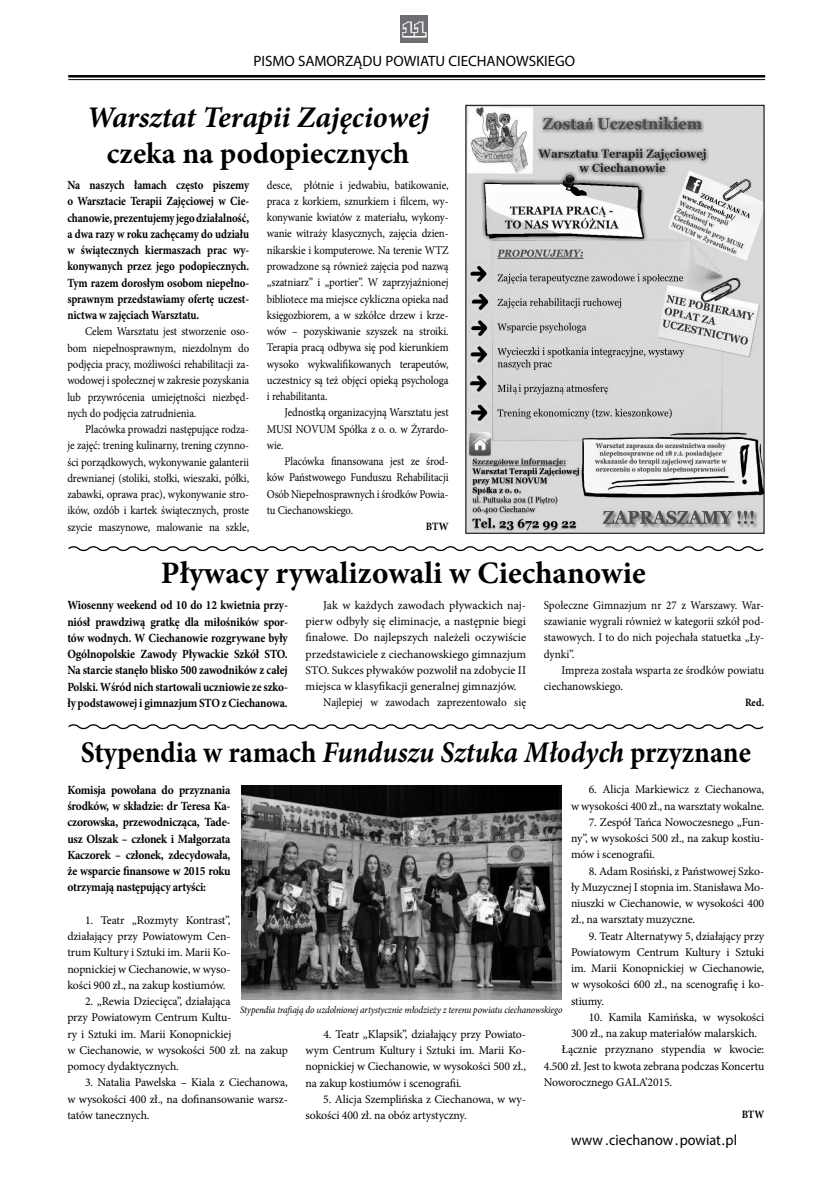
<style>
.page{position:relative;width:837px;height:1184px;background:#fff}
.page>*{position:absolute;margin:0;border:0;box-sizing:border-box;transform-origin:0 0}
.t1{font:700 31.25px "Minion Pro";color:#000}
.t2{font:700 30px "Minion Pro";color:#000;scale:.93 1}
.t3{font:italic 700 30px "Minion Pro";letter-spacing:-.005em;color:#000}
.t4{font:700 30px "Minion Pro";color:#000}
.t5{font:800 20px "Franklin Gothic";color:#6d6e71}
.t6{font:15px "Myriad Pro";color:#000}
.t7{font:15px "Myriad Pro";color:#000;scale:.95 1}
.t8{font:700 12.5px/16.2px "Minion Pro";letter-spacing:-.015em;color:#000;text-align:justify;scale:.87 1}
.t9{font:700 12.5px/16.2px "Minion Pro";letter-spacing:-.015em;color:#000;text-align:justify;scale:.9 1}
.t10{font:700 12.5px/16.2px "Minion Pro";letter-spacing:-.015em;color:#000;text-align:justify;scale:.92 1}
.t11{font:11.88px/16.2px "Minion Pro";letter-spacing:-.01em;color:#000;text-align:justify}
.t12{font:11.88px/16.2px "Minion Pro";letter-spacing:-.01em;color:#000;text-align:justify;scale:.91 1}
.t13{font:11.88px/16.2px "Minion Pro";letter-spacing:-.01em;color:#000;text-align:justify;scale:.9 1}
.t14{font:11.88px/16.2px "Minion Pro";letter-spacing:-.01em;color:#000;text-align:justify;scale:.94 1}
.t15{font:11.88px/16.2px "Minion Pro";letter-spacing:-.01em;color:#000;scale:.96 1}
.t16{font:700 11.25px "Minion Pro";color:#000;scale:.9 1}
.t17{font:italic 10px "Minion Pro";letter-spacing:-.015em;color:#000;scale:.93 1}
.s1{font-style:italic}
</style>
<div class="page">
<div style="left:400px;top:16px;width:27px;height:27px;background:#6d6e71"></div>
<hr style="left:68px;top:75px;width:696px;height:2px;background:#000">
<hr style="left:68px;top:79px;width:696px;height:1px;background:#000">
<svg style="left:402px;top:21px;width:25px;height:17px"></svg>
<img style="left:467px;top:107px;width:295px;height:424px">
<img style="left:241px;top:785px;width:320px;height:214px">
<svg style="left:68px;top:724px;width:696px;height:6px"></svg>
<svg style="left:68px;top:546px;width:696px;height:6px"></svg>
<h3 class="t5" style="left:402px;top:17px;width:25px">11</h3>
<p class="t6" style="left:253px;top:51px;width:323px">PISMO SAMORZĄDU POWIATU CIECHANOWSKIEGO</p>
<h2 class="t3" style="left:86px;top:96px;width:344px">Warsztat Terapii Zajęciowej</h2>
<h2 class="t4" style="left:107px;top:132px;width:304px">czeka na podopiecznych</h2>
<p class="t8" style="left:67px;top:177px;width:210px">Na naszych łamach często piszemy o Warsztacie Terapii Zajęciowej w Cie&shy;chanowie, prezentujemy jego działalność, a dwa razy w roku zachęcamy do udziału w świątecznych kiermaszach prac wy&shy;konywanych przez jego podopiecznych.<br>Tym razem dorosłym osobom niepełno&shy;sprawnym przedstawiamy ofertę uczest&shy;nictwa w zajęciach Warsztatu.</p>
<p class="t13" style="left:67px;top:323px;width:203px;text-indent:18px">Celem Warsztatu jest stworzenie oso&shy;bom niepełnosprawnym, niezdolnym do podjęcia pracy, możliwości rehabilitacji za&shy;wodowej i społecznej w zakresie pozyskania lub przywrócenia umiejętności niezbęd&shy;nych do podjęcia zatrudnienia.</p>
<p class="t12" style="left:67px;top:421px;width:201px;text-indent:18px">Placówka prowadzi następujące rodza&shy;je zajęć: trening kulinarny, trening czynno&shy;ści porządkowych, wykonywanie galanterii drewnianej (stoliki, stołki, wieszaki, półki, zabawki, oprawa prac), wykonywanie stro&shy;ików, ozdób i kartek świątecznych, proste szycie maszynowe, malowanie na szkle,</p>
<p class="t12" style="left:267px;top:177px;width:201px">desce, płótnie i jedwabiu, batikowanie, praca z korkiem, sznurkiem i filcem, wy&shy;konywanie kwiatów z materiału, wykony&shy;wanie witraży klasycznych, zajęcia dzien&shy;nikarskie i komputerowe. Na terenie WTZ prowadzone są również zajęcia pod nazwą „szatniarz” i „portier”. W zaprzyjaźnionej bibliotece ma miejsce cykliczna opieka nad księgozbiorem, a w szkółce drzew i krze&shy;wów – pozyskiwanie szyszek na stroiki.<br>Terapia pracą odbywa się pod kierunkiem wysoko wykwalifikowanych terapeutów, uczestnicy są też objęci opieką psychologa i rehabilitanta.</p>
<p class="t13" style="left:267px;top:404px;width:203px;text-indent:18px">Jednostką organizacyjną Warsztatu jest MUSI NOVUM Spółka z o. o. w Żyrardo&shy;wie.</p>
<p class="t13" style="left:267px;top:453px;width:203px;text-indent:18px">Placówka finansowana jest ze środ&shy;ków Państwowego Funduszu Rehabilitacji Osób Niepełnosprawnych i środków Powia&shy;tu Ciechanowskiego.</p>
<p class="t16" style="left:425px;top:518px;width:27px">BTW</p>
<h1 class="t1" style="left:161px;top:551px;width:486px">Pływacy rywalizowali w Ciechanowie</h1>
<p class="t9" style="left:67px;top:597px;width:246px">Wiosenny weekend od 10 do 12 kwietnia przy&shy;niósł prawdziwą gratkę dla miłośników spor&shy;tów wodnych. W Ciechanowie rozgrywane były Ogólnopolskie Zawody Pływackie Szkół STO.<br>Na starcie stanęło blisko 500 zawodników z całej Polski. Wśród nich startowali uczniowie ze szko&shy;ły podstawowej i gimnazjum STO z Ciechanowa.</p>
<p class="t11" style="left:323px;top:597px;width:204px">Jak w każdych zawodach pływackich naj-</p>
<p class="t11" style="left:305px;top:613px;width:222px">pierw odbyły się eliminacje, a następnie biegi</p>
<p class="t11" style="left:305px;top:629px;width:222px">finałowe. Do najlepszych należeli oczywiście</p>
<p class="t11" style="left:305px;top:646px;width:222px">przedstawiciele z ciechanowskiego gimnazjum</p>
<p class="t11" style="left:305px;top:662px;width:222px">STO. Sukces pływaków pozwolił na zdobycie II</p>
<p class="t11" style="left:305px;top:678px;width:212px">miejsca w klasyfikacji generalnej gimnazjów.</p>
<p class="t14" style="left:323px;top:694px;width:217px">Najlepiej w zawodach zaprezentowało się</p>
<p class="t14" style="left:543px;top:597px;width:236px">Społeczne Gimnazjum nr 27 z Warszawy. War&shy;szawianie wygrali również w kategorii szkół pod&shy;stawowych. I to do nich pojechała statuetka „Ły&shy;dynki”.</p>
<p class="t15" style="left:543px;top:662px;width:231px;text-indent:18px">Impreza została wsparta ze środków powiatu ciechanowskiego.</p>
<p class="t16" style="left:744px;top:695px;width:23px">Red.</p>
<h2 class="t2" style="left:81px;top:731px;width:722px">Stypendia w ramach <span class="s1">Funduszu Sztuka Młodych</span> przyznane</h2>
<p class="t11" style="left:570px;top:781px;width:195px;text-align:right">6. Alicja Markiewicz z Ciechanowa,<br>w wysokości 400 zł., na warsztaty wokalne.</p>
<p class="t11" style="left:570px;top:814px;width:195px;text-indent:18px">7. Zespół Tańca Nowoczesnego „Fun&shy;ny”, w wysokości 500 zł., na zakup kostiu&shy;mów i scenografii.</p>
<p class="t11" style="left:570px;top:862px;width:195px;text-indent:18px">8. Adam Rosiński, z Państwowej Szko&shy;ły Muzycznej I stopnia im. Stanisława Mo&shy;niuszki w Ciechanowie, w wysokości 400 zł., na warsztaty muzyczne.</p>
<p class="t11" style="left:570px;top:927px;width:195px;text-indent:18px">9. Teatr Alternatywy 5, działający przy Powiatowym Centrum Kultury i Sztuki im. Marii Konopnickiej w Ciechanowie, w wysokości 600 zł., na scenografię i ko&shy;stiumy.</p>
<p class="t11" style="left:588px;top:1009px;width:177px">10. Kamila Kamińska, w wysokości</p>
<p class="t11" style="left:570px;top:1025px;width:188px">300 zł., na zakup materiałów malarskich.</p>
<p class="t11" style="left:561px;top:1041px;width:204px">Łącznie przyznano stypendia w kwocie:</p>
<p class="t11" style="left:543px;top:1057px;width:222px">4.500 zł. Jest to kwota zebrana podczas Koncertu</p>
<p class="t11" style="left:543px;top:1074px;width:130px">Noworocznego GALA’2015.</p>
<p class="t16" style="left:741px;top:1106px;width:27px">BTW</p>
<p class="t10" style="left:67px;top:781px;width:179px">Komisja powołana do przyznania środków, w składzie: dr Teresa Ka&shy;czorowska, przewodnicząca, Tade&shy;usz Olszak – członek i Małgorzata Kaczorek – członek, zdecydowała, że wsparcie finansowe w 2015 roku otrzymają następujący artyści:</p>
<p class="t11" style="left:67px;top:912px;width:164px;text-indent:18px">1. Teatr „Rozmyty Kontrast”, działający przy Powiatowym Cen&shy;trum Kultury i Sztuki im. Marii Ko&shy;nopnickiej w Ciechanowie, w wyso&shy;kości 900 zł., na zakup kostiumów.</p>
<p class="t11" style="left:67px;top:993px;width:222px;text-align:left;text-indent:18px">2. „Rewia Dziecięca”, działająca<br>przy Powiatowym Centrum Kultu-<br>ry i Sztuki im. Marii Konopnickiej<br>w Ciechanowie, w wysokości 500 zł. na zakup pomocy dydaktycznych.</p>
<p class="t11" style="left:67px;top:1074px;width:222px;text-indent:18px">3. Natalia Pawelska – Kiala z Ciechanowa, w wysokości 400 zł., na dofinansowanie warsz&shy;tatów tanecznych.</p>
<p class="t17" style="left:240px;top:1003px;width:348px">Stypendia trafiają do uzdolnionej artystycznie młodzieży z terenu powiatu ciechanowskiego</p>
<p class="t11" style="left:305px;top:1026px;width:222px;text-indent:18px">4. Teatr „Klapsik”, działający przy Powiato&shy;wym Centrum Kultury i Sztuki im. Marii Ko&shy;nopnickiej w Ciechanowie, w wysokości 500 zł., na zakup kostiumów i scenografii.</p>
<p class="t11" style="left:305px;top:1091px;width:222px;text-indent:18px">5. Alicja Szemplińska z Ciechanowa, w wy&shy;sokości 400 zł. na obóz artystyczny.</p>
<p class="t7" style="left:571px;top:1130px;width:176px">www .ciechanow .powiat.pl</p>
</div>
